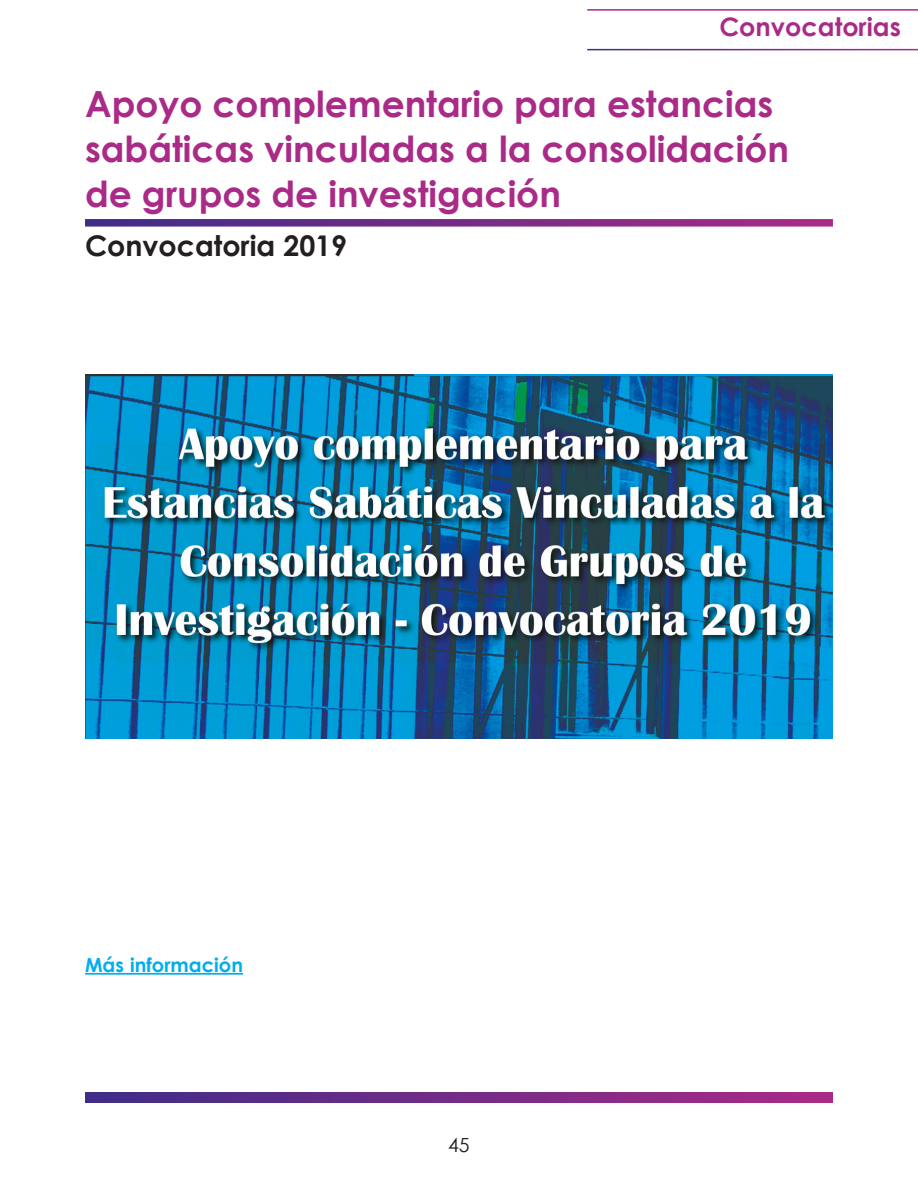
<style>
.page{position:relative;width:918px;height:1188px;background:#fff}
.page>*{position:absolute;margin:0;border:0;box-sizing:border-box;transform-origin:0 0}
.cabeza1Convocatorias{font:700 36px/45px "Century Gothic";color:#aa2b87}
.cabeza2{font:700 28.5px "Century Gothic";color:#231f20}
.t1{font:700 25.5px "Century Gothic";color:#aa2b87}
.cuerpoArticulos_sin{font:700 19.5px "Century Gothic";color:#00aeef}
.t2{font:19.5px "Century Gothic";color:#231f20}
</style>
<div class="page">
<hr style="left:587px;top:9px;width:331px;height:2px;background:#aa2b87">
<svg style="left:85px;top:1093px;width:748px;height:10px;background:#732c87"></svg>
<svg style="left:85px;top:219px;width:748px;height:8px;background:#7c398e"></svg>
<img style="left:85px;top:374px;width:748px;height:365px">
<hr style="left:85px;top:973px;width:158px;height:2px;background:#00aeef">
<p class="t1" style="left:719px;top:8px;width:183px">Convocatorias</p>
<p class="cabeza1Convocatorias" style="left:85px;top:79px;width:706px">Apoyo complementario para estancias sabáticas vinculadas a la consolidación de grupos de investigación</p>
<p class="cabeza2" style="left:85px;top:224px;width:264px">Convocatoria 2019</p>
<p class="cuerpoArticulos_sin" style="left:85px;top:950px;width:160px">Más información</p>
<p class="t2" style="left:448px;top:1131px;width:23px">45</p>
</div>
